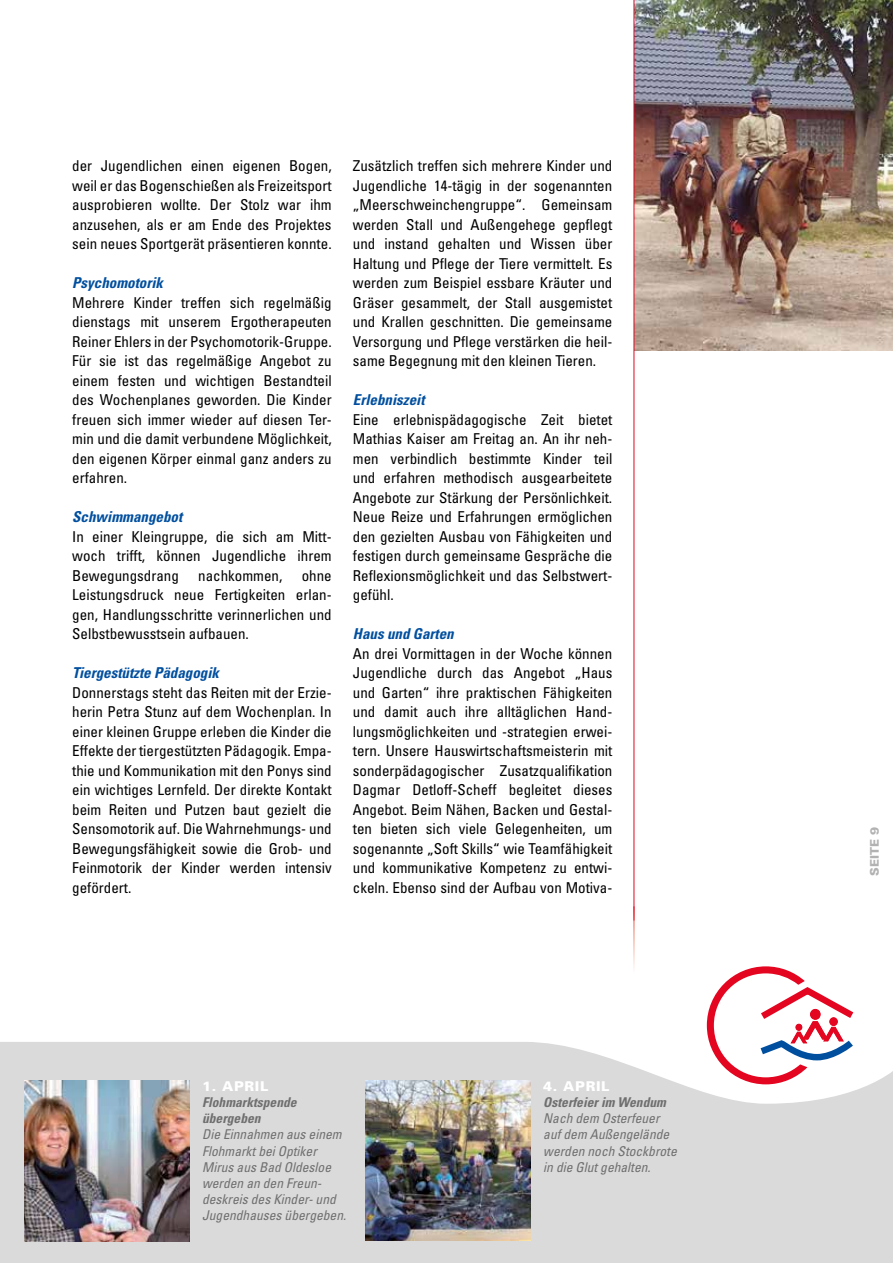
<style>
.page{position:relative;width:893px;height:1263px;background:#fff}
.page>*{position:absolute;margin:0;border:0;box-sizing:border-box;transform-origin:0 0}
.t1{font:condensed 15px/19.5px "Univers";color:#000;text-align:justify}
.t2{font:italic 700 condensed 15px "Univers";color:#004f9f}
.t3{font:italic condensed 13.5px/16.2px "Univers";color:#706f6f}
.t4{font:italic 700 condensed 13.5px/16.2px "Univers";color:#706f6f}
.t5{font:900 13.5px "Univers";letter-spacing:.05em;color:#fff}
.t6{font:900 12px "Univers";color:#b3b2b2}
</style>
<div class="page">
<img style="left:635px;top:0;width:258px;height:350px">
<div style="left:0;top:1042px;width:893px;height:221px;background:#dadada"></div>
<svg style="left:707px;top:966px;width:146px;height:118px"></svg>
<hr style="left:634px;top:0;width:1px;height:920px;background:#e40521">
<hr style="left:634px;top:906px;width:1px;height:67px;background:#fff">
<img style="left:25px;top:1081px;width:164px;height:160px">
<img style="left:365px;top:1080px;width:165px;height:161px">
<p class="t1" style="left:72px;top:156px;width:261px">der Jugendlichen einen eigenen Bogen, weil er das Bogenschießen als Freizeitsport ausprobieren wollte. Der Stolz war ihm anzusehen, als er am Ende des Projektes sein neues Sportgerät präsentieren konnte.</p>
<p class="t2" style="left:72px;top:273px;width:92px">Psychomotorik</p>
<p class="t1" style="left:72px;top:292px;width:261px">Mehrere Kinder treffen sich regelmäßig dienstags mit unserem Ergotherapeuten Reiner Ehlers in der Psychomotorik-Gruppe.<br>Für sie ist das regelmäßige Angebot zu einem festen und wichtigen Bestandteil des Wochenplanes geworden. Die Kinder freuen sich immer wieder auf diesen Ter&shy;min und die damit verbundene Möglichkeit, den eigenen Körper einmal ganz anders zu erfahren.</p>
<p class="t2" style="left:72px;top:507px;width:112px">Schwimmangebot</p>
<p class="t1" style="left:72px;top:526px;width:261px">In einer Kleingruppe, die sich am Mitt&shy;woch trifft, können Jugendliche ihrem Bewegungsdrang</p>
<p class="t1" style="left:72px;top:565px;width:261px;text-indent:229px">ohne Leistungsdruck neue Fertigkeiten erlan&shy;gen, Handlungsschritte verinnerlichen und Selbstbewusstsein aufbauen.</p>
<p class="t2" style="left:72px;top:663px;width:148px">Tiergestützte Pädagogik</p>
<p class="t1" style="left:72px;top:682px;width:261px">Donnerstags steht das Reiten mit der Erzie&shy;herin Petra Stunz auf dem Wochenplan. In einer kleinen Gruppe erleben die Kinder die Effekte der tiergestützten Pädagogik. Empa&shy;thie und Kommunikation mit den Ponys sind ein wichtiges Lernfeld. Der direkte Kontakt beim Reiten und Putzen baut gezielt die Sensomotorik auf. Die Wahrnehmungs- und Bewegungsfähigkeit sowie die Grob- und Feinmotorik der Kinder werden intensiv gefördert.</p>
<p class="t1" style="left:198px;top:565px;width:86px">nachkommen,</p>
<p class="t1" style="left:353px;top:156px;width:261px">Zusätzlich treffen sich mehrere Kinder und Jugendliche 14-tägig in der sogenannten „Meerschweinchengruppe“. Gemeinsam werden Stall und Außengehege gepflegt und instand gehalten und Wissen über Haltung und Pflege der Tiere vermittelt. Es werden zum Beispiel essbare Kräuter und Gräser gesammelt, der Stall ausgemistet und Krallen geschnitten. Die gemeinsame Versorgung und Pflege verstärken die heil&shy;same Begegnung mit den kleinen Tieren.</p>
<p class="t2" style="left:353px;top:390px;width:73px">Erlebniszeit</p>
<p class="t1" style="left:353px;top:409px;width:261px">Eine erlebnispädagogische Zeit bietet Mathias Kaiser am Freitag an. An ihr neh&shy;men verbindlich bestimmte Kinder teil und erfahren methodisch ausgearbeitete Angebote zur Stärkung der Persönlichkeit.<br>Neue Reize und Erfahrungen ermöglichen den gezielten Ausbau von Fähigkeiten und festigen durch gemeinsame Gespräche die Reflexionsmöglichkeit und das Selbstwert&shy;gefühl.</p>
<p class="t2" style="left:353px;top:624px;width:102px">Haus und Garten</p>
<p class="t1" style="left:353px;top:643px;width:261px">An drei Vormittagen in der Woche können Jugendliche durch das Angebot „Haus und Garten“ ihre praktischen Fähigkeiten und damit auch ihre alltäglichen Hand&shy;lungsmöglichkeiten und -strategien erwei&shy;tern. Unsere Hauswirtschaftsmeisterin mit sonderpädagogischer Zusatzqualifikation Dagmar Detloff-Scheff begleitet dieses Angebot. Beim Nähen, Backen und Gestal&shy;ten bieten sich viele Gelegenheiten, um sogenannte „Soft Skills“ wie Teamfähigkeit und kommunikative Kompetenz zu entwi&shy;ckeln. Ebenso sind der Aufbau von Motiva-</p>
<p class="t5" style="left:202px;top:1077px;width:68px">1. APRIL</p>
<p class="t4" style="left:202px;top:1094px;width:96px">Flohmarktspende übergeben</p>
<p class="t3" style="left:202px;top:1126px;width:145px">Die Einnahmen aus einem<br>Flohmarkt bei Optiker<br>Mirus aus Bad Oldesloe werden an den Freun&shy;deskreis des Kinder- und<br>Jugendhauses übergeben.</p>
<p class="t5" style="left:543px;top:1077px;width:68px">4. APRIL</p>
<p class="t4" style="left:543px;top:1094px;width:124px">Osterfeier im Wendum</p>
<p class="t3" style="left:543px;top:1110px;width:135px">Nach dem Osterfeuer auf dem Außengelände werden noch Stockbrote in die Glut gehalten.</p>
<p class="t6" style="left:867px;top:876px;width:50px;rotate:-90deg">SEITE 9</p>
</div>
